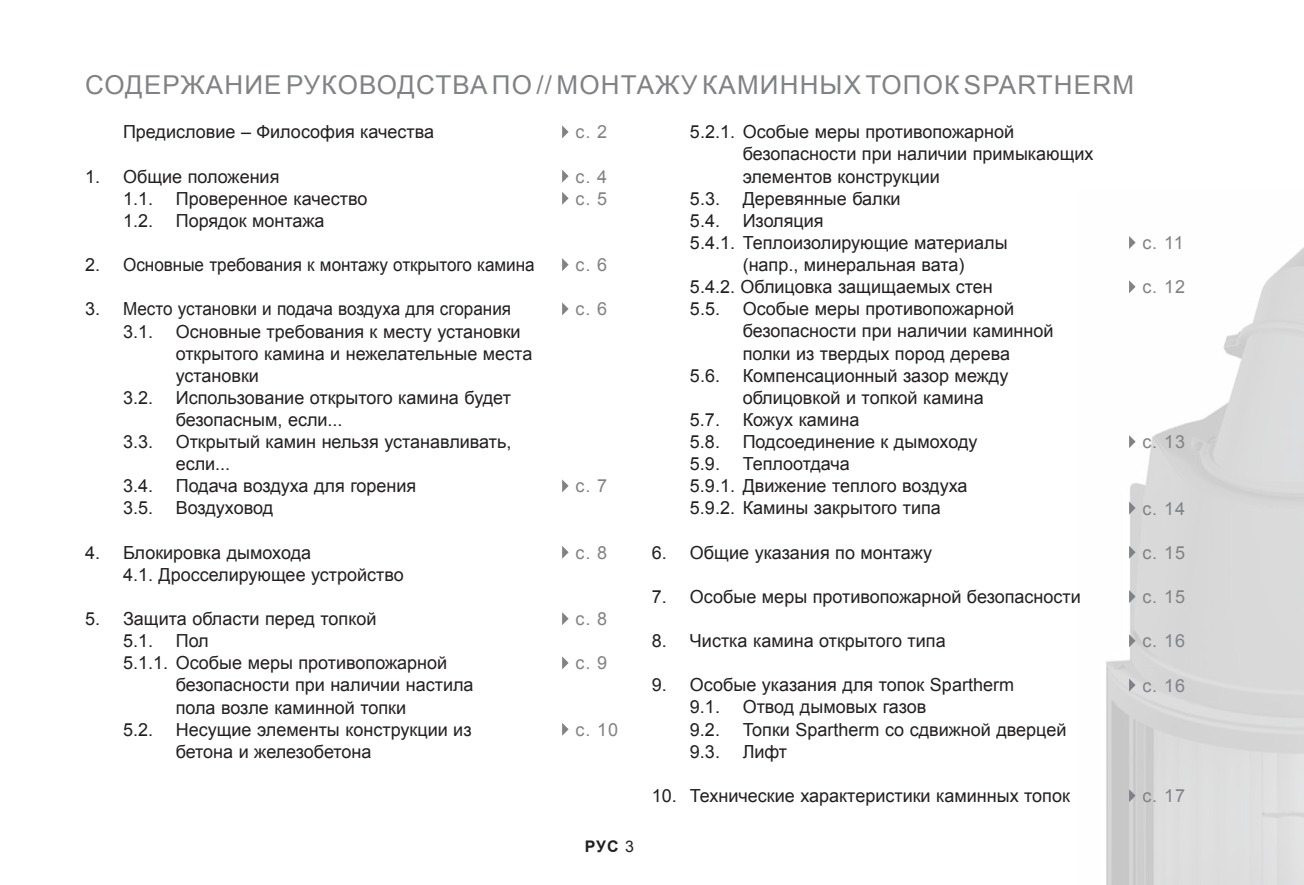
<style>
.page{position:relative;width:1304px;height:885px;background:#fff}
.page>*{position:absolute;margin:0;border:0;box-sizing:border-box;transform-origin:0 0}
.t1{font:26px "Arial";letter-spacing:.045em;color:#808285}
.t2{font:18px/22.2px "Arial";color:#231f20}
.t3{font:18px/22.2px "Arial";letter-spacing:.05em;color:#808285}
.t4{font:700 16px "Arial";color:#231f20}
.s1{font-weight:400}
</style>
<div class="page">
<img style="left:1106px;top:247px;width:198px;height:637px">
<svg style="left:562px;top:125px;width:7px;height:13px"></svg>
<svg style="left:562px;top:170px;width:7px;height:13px"></svg>
<svg style="left:562px;top:192px;width:7px;height:13px"></svg>
<svg style="left:562px;top:258px;width:7px;height:13px"></svg>
<svg style="left:562px;top:302px;width:7px;height:13px"></svg>
<svg style="left:562px;top:479px;width:7px;height:13px"></svg>
<svg style="left:562px;top:546px;width:7px;height:12px"></svg>
<svg style="left:562px;top:612px;width:7px;height:13px"></svg>
<svg style="left:562px;top:656px;width:7px;height:13px"></svg>
<svg style="left:562px;top:723px;width:7px;height:12px"></svg>
<svg style="left:1129px;top:236px;width:7px;height:13px"></svg>
<svg style="left:1129px;top:280px;width:7px;height:13px"></svg>
<svg style="left:1129px;top:435px;width:7px;height:13px"></svg>
<svg style="left:1129px;top:501px;width:7px;height:13px"></svg>
<svg style="left:1129px;top:545px;width:7px;height:13px"></svg>
<svg style="left:1129px;top:590px;width:7px;height:13px"></svg>
<svg style="left:1129px;top:634px;width:7px;height:13px"></svg>
<svg style="left:1129px;top:678px;width:7px;height:13px"></svg>
<svg style="left:1129px;top:789px;width:7px;height:13px"></svg>
<h1 class="t1" style="left:85px;top:68px;width:1050px">СОДЕРЖАНИЕ РУКОВОДСТВА ПО // МОНТАЖУ КАМИННЫХ ТОПОК SPARTHERM</h1>
<p class="t3" style="left:575px;top:121px;width:33px">c. 2</p>
<p class="t3" style="left:575px;top:165px;width:33px">c. 4 c. 5</p>
<p class="t2" style="left:690px;top:121px;width:326px">5.2.1. Особые меры противопожарной</p>
<p class="t2" style="left:743px;top:143px;width:352px">безопасности при наличии примыкающих</p>
<p class="t2" style="left:743px;top:165px;width:199px">элементов конструкции</p>
<p class="t2" style="left:690px;top:187px;width:32px">5.3.</p>
<p class="t2" style="left:743px;top:187px;width:160px">Деревянные балки</p>
<p class="t2" style="left:690px;top:209px;width:32px">5.4.</p>
<p class="t2" style="left:743px;top:209px;width:82px">Изоляция</p>
<p class="t2" style="left:690px;top:232px;width:319px">5.4.1. Теплоизолирующие материалы</p>
<p class="t2" style="left:743px;top:254px;width:223px">(напр., минеральная вата)</p>
<p class="t2" style="left:690px;top:276px;width:304px">5.4.2. Облицовка защищаемых стен</p>
<p class="t2" style="left:690px;top:298px;width:32px">5.5.</p>
<p class="t2" style="left:743px;top:298px;width:312px">Особые меры противопожарной безопасности при наличии каминной полки из твердых пород дерева</p>
<p class="t2" style="left:690px;top:364px;width:32px">5.6.</p>
<p class="t2" style="left:743px;top:364px;width:267px">Компенсационный зазор между облицовкой и топкой камина</p>
<p class="t2" style="left:690px;top:408px;width:32px">5.7.</p>
<p class="t2" style="left:743px;top:408px;width:118px">Кожух камина</p>
<p class="t2" style="left:690px;top:430px;width:32px">5.8.</p>
<p class="t2" style="left:743px;top:430px;width:236px">Подсоединение к дымоходу</p>
<p class="t2" style="left:690px;top:453px;width:32px">5.9.</p>
<p class="t2" style="left:123px;top:121px;width:313px">Предисловие – Философия качества</p>
<p class="t2" style="left:123px;top:165px;width:158px;text-indent:-38px">1. Общие положения<br>1.1.</p>
<p class="t2" style="left:176px;top:187px;width:193px">Проверенное качество</p>
<p class="t2" style="left:123px;top:210px;width:32px">1.2.</p>
<p class="t2" style="left:176px;top:210px;width:150px">Порядок монтажа</p>
<p class="t2" style="left:85px;top:254px;width:451px">2. Основные требования к монтажу открытого камина</p>
<p class="t2" style="left:123px;top:298px;width:390px;text-indent:-38px">3. Место установки и подача воздуха для сгорания<br>3.1.</p>
<p class="t3" style="left:575px;top:254px;width:33px">c. 6</p>
<p class="t3" style="left:575px;top:298px;width:33px">c. 6</p>
<p class="t2" style="left:176px;top:320px;width:358px">Основные требования к месту установки открытого камина и нежелательные места установки</p>
<p class="t2" style="left:123px;top:386px;width:32px">3.2.</p>
<p class="t2" style="left:176px;top:386px;width:337px">Использование открытого камина будет безопасным, если...</p>
<p class="t2" style="left:123px;top:431px;width:32px">3.3.</p>
<p class="t2" style="left:176px;top:431px;width:337px">Открытый камин нельзя устанавливать, если...</p>
<p class="t2" style="left:123px;top:475px;width:32px">3.4.</p>
<p class="t2" style="left:176px;top:475px;width:242px">Подача воздуха для горения</p>
<p class="t2" style="left:123px;top:497px;width:32px">3.5.</p>
<p class="t2" style="left:176px;top:497px;width:99px">Воздуховод</p>
<p class="t2" style="left:123px;top:541px;width:282px;text-indent:-38px">4. Блокировка дымохода<br>4.1. Дросселирующее устройство</p>
<p class="t2" style="left:123px;top:607px;width:255px;text-indent:-38px">5. Защита области перед топкой<br>5.1.</p>
<p class="t2" style="left:690px;top:453px;width:279px;text-indent:53px">Теплоотдача<br>5.9.1. Движение теплого воздуха<br>5.9.2. Камины закрытого типа</p>
<p class="t2" style="left:652px;top:541px;width:282px">6. Общие указания по монтажу</p>
<p class="t2" style="left:652px;top:585px;width:430px">7. Особые меры противопожарной безопасности</p>
<p class="t2" style="left:652px;top:629px;width:295px">8. Чистка камина открытого типа</p>
<p class="t2" style="left:690px;top:674px;width:326px;text-indent:-38px">9. Особые указания для топок Spartherm<br>9.1.</p>
<p class="t3" style="left:575px;top:475px;width:33px">c. 7</p>
<p class="t3" style="left:575px;top:541px;width:33px">c. 8</p>
<p class="t3" style="left:575px;top:608px;width:33px">c. 8</p>
<p class="t3" style="left:575px;top:652px;width:33px">c. 9</p>
<p class="t2" style="left:176px;top:630px;width:35px">Пол</p>
<p class="t2" style="left:123px;top:652px;width:326px">5.1.1. Особые меры противопожарной</p>
<p class="t2" style="left:176px;top:674px;width:299px">безопасности при наличии настила</p>
<p class="t2" style="left:176px;top:696px;width:232px">пола возле каминной топки</p>
<p class="t2" style="left:123px;top:718px;width:32px">5.2.</p>
<p class="t2" style="left:176px;top:718px;width:297px">Несущие элементы конструкции из бетона и железобетона</p>
<p class="t2" style="left:743px;top:696px;width:185px">Отвод дымовых газов</p>
<p class="t2" style="left:690px;top:718px;width:32px">9.2.</p>
<p class="t2" style="left:743px;top:718px;width:325px">Топки Spartherm со сдвижной дверцей</p>
<p class="t2" style="left:690px;top:740px;width:32px">9.3.</p>
<p class="t2" style="left:743px;top:740px;width:46px">Лифт</p>
<p class="t2" style="left:652px;top:784px;width:419px">10. Технические характеристики каминных топок</p>
<p class="t3" style="left:575px;top:718px;width:44px">c. 10</p>
<p class="t3" style="left:1142px;top:232px;width:43px">c. 11</p>
<p class="t3" style="left:1142px;top:276px;width:44px">c. 12</p>
<p class="t3" style="left:1142px;top:431px;width:44px">c. 13</p>
<p class="t3" style="left:1142px;top:497px;width:44px">c. 14</p>
<p class="t3" style="left:1142px;top:541px;width:44px">c. 15</p>
<p class="t3" style="left:1142px;top:585px;width:44px">c. 15</p>
<p class="t3" style="left:1142px;top:630px;width:44px">c. 16</p>
<p class="t3" style="left:1142px;top:674px;width:44px">c. 16</p>
<p class="t3" style="left:1142px;top:784px;width:44px">c. 17</p>
<p class="t4" style="left:585px;top:836px;width:50px">РУС <span class="s1">3</span></p>
</div>
